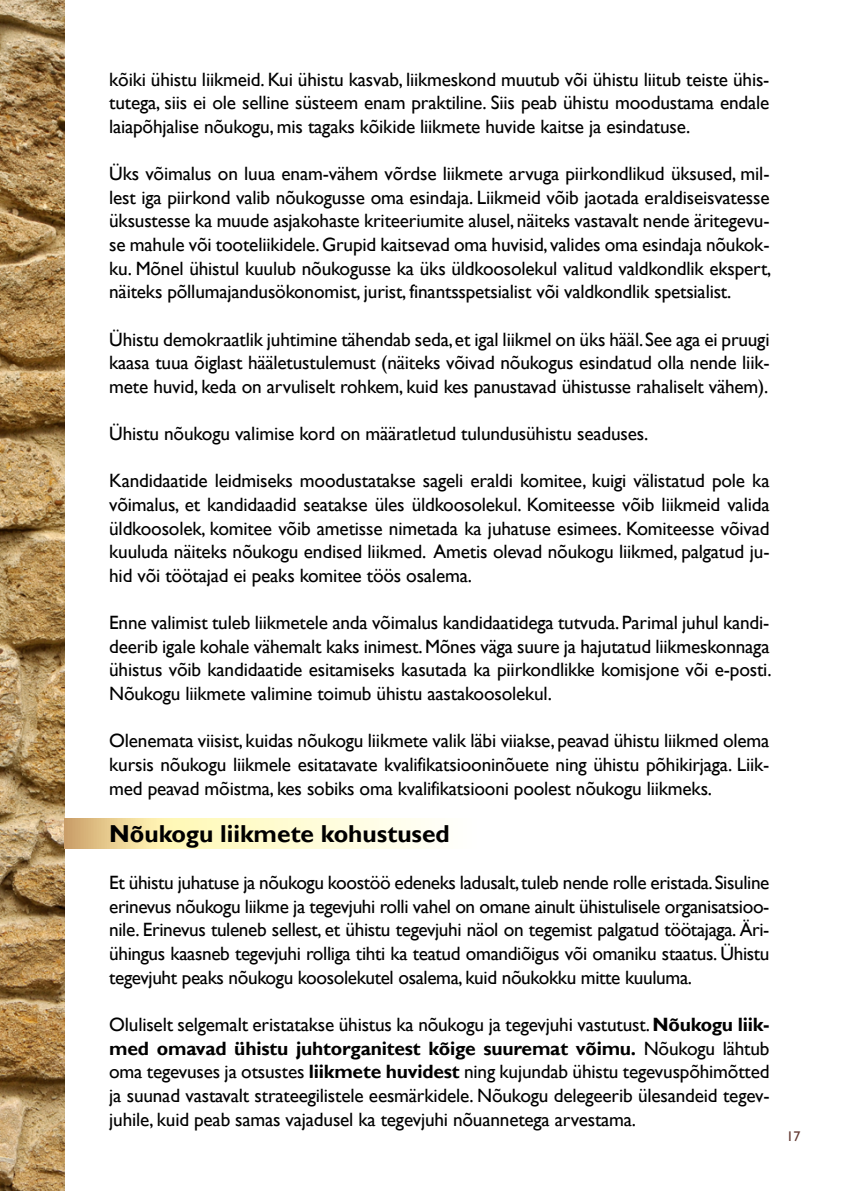
<style>
.page{position:relative;width:844px;height:1191px;background:#fff}
.page>*{position:absolute;margin:0;border:0;box-sizing:border-box;transform-origin:0 0}
.t1{font:700 24.5px "Gill Sans";color:#000}
.t2{font:19.25px/23.6px "Gill Sans";letter-spacing:-.01em;color:#000;text-align:justify}
.t3{font:14px "Gill Sans";color:#623831}
.s1{font-weight:700}
</style>
<div class="page">
<img style="left:0;top:0;width:64px;height:1191px">
<svg style="left:64px;top:818px;width:368px;height:30px;background:#f8eec2"></svg>
<p class="t2" style="left:109px;top:68px;width:661px">kõiki ühistu liikmeid. Kui ühistu kasvab, liikmeskond muutub või ühistu liitub teiste ühis&shy;tutega, siis ei ole selline süsteem enam praktiline. Siis peab ühistu moodustama endale laiapõhjalise nõukogu, mis tagaks kõikide liikmete huvide kaitse ja esindatuse.</p>
<p class="t2" style="left:109px;top:162px;width:663px">Üks võimalus on luua enam-vähem võrdse liikmete arvuga piirkondlikud üksused, mil&shy;lest iga piirkond valib nõukogusse oma esindaja. Liikmeid võib jaotada eraldiseisvatesse üksustesse ka muude asjakohaste kriteeriumite alusel, näiteks vastavalt nende äritegevu&shy;se mahule või tooteliikidele. Grupid kaitsevad oma huvisid, valides oma esindaja nõukok&shy;ku. Mõnel ühistul kuulub nõukogusse ka üks üldkoosolekul valitud valdkondlik ekspert, näiteks põllumajandusökonomist, jurist, finantsspetsialist või valdkondlik spetsialist.</p>
<p class="t2" style="left:109px;top:328px;width:661px">Ühistu demokraatlik juhtimine tähendab seda, et igal liikmel on üks hääl. See aga ei pruugi kaasa tuua õiglast hääletustulemust (näiteks võivad nõukogus esindatud olla nende liik&shy;mete huvid, keda on arvuliselt rohkem, kuid kes panustavad ühistusse rahaliselt vähem).</p>
<p class="t2" style="left:109px;top:422px;width:540px">Ühistu nõukogu valimise kord on määratletud tulundusühistu seaduses.</p>
<p class="t2" style="left:109px;top:469px;width:661px">Kandidaatide leidmiseks moodustatakse sageli eraldi komitee, kuigi välistatud pole ka võimalus, et kandidaadid seatakse üles üldkoosolekul. Komiteesse võib liikmeid valida üldkoosolek, komitee võib ametisse nimetada ka juhatuse esimees. Komiteesse võivad kuuluda näiteks nõukogu endised liikmed. Ametis olevad nõukogu liikmed, palgatud ju&shy;hid või töötajad ei peaks komitee töös osalema.</p>
<p class="t2" style="left:109px;top:611px;width:663px">Enne valimist tuleb liikmetele anda võimalus kandidaatidega tutvuda. Parimal juhul kandi&shy;deerib igale kohale vähemalt kaks inimest. Mõnes väga suure ja hajutatud liikmeskonnaga ühistus võib kandidaatide esitamiseks kasutada ka piirkondlikke komisjone või e-posti.<br>Nõukogu liikmete valimine toimub ühistu aastakoosolekul.</p>
<p class="t2" style="left:109px;top:729px;width:661px">Olenemata viisist, kuidas nõukogu liikmete valik läbi viiakse, peavad ühistu liikmed olema kursis nõukogu liikmele esitatavate kvalifikatsiooninõuete ning ühistu põhikirjaga. Liik&shy;med peavad mõistma, kes sobiks oma kvalifikatsiooni poolest nõukogu liikmeks.</p>
<p class="t1" style="left:109px;top:819px;width:342px">Nõukogu liikmete kohustused</p>
<p class="t2" style="left:109px;top:871px;width:661px">Et ühistu juhatuse ja nõukogu koostöö edeneks ladusalt, tuleb nende rolle eristada. Sisuline erinevus nõukogu liikme ja tegevjuhi rolli vahel on omane ainult ühistulisele organisatsioo&shy;nile. Erinevus tuleneb sellest, et ühistu tegevjuhi näol on tegemist palgatud töötajaga. Äri&shy;ühingus kaasneb tegevjuhi rolliga tihti ka teatud omandiõigus või omaniku staatus. Ühistu tegevjuht peaks nõukogu koosolekutel osalema, kuid nõukokku mitte kuuluma.</p>
<p class="t2" style="left:109px;top:1013px;width:661px">Oluliselt selgemalt eristatakse ühistus ka nõukogu ja tegevjuhi vastutust. <span class="s1">Nõukogu liik&shy;med omavad ühistu juhtorganitest kõige suuremat võimu.</span> Nõukogu lähtub oma tegevuses ja otsustes <span class="s1">liikmete huvidest</span> ning kujundab ühistu tegevuspõhimõtted ja suunad vastavalt strateegilistele eesmärkidele. Nõukogu delegeerib ülesandeid tegev&shy;juhile, kuid peab samas vajadusel ka tegevjuhi nõuannetega arvestama.</p>
<p class="t3" style="left:786px;top:1128px;width:15px">17</p>
</div>
